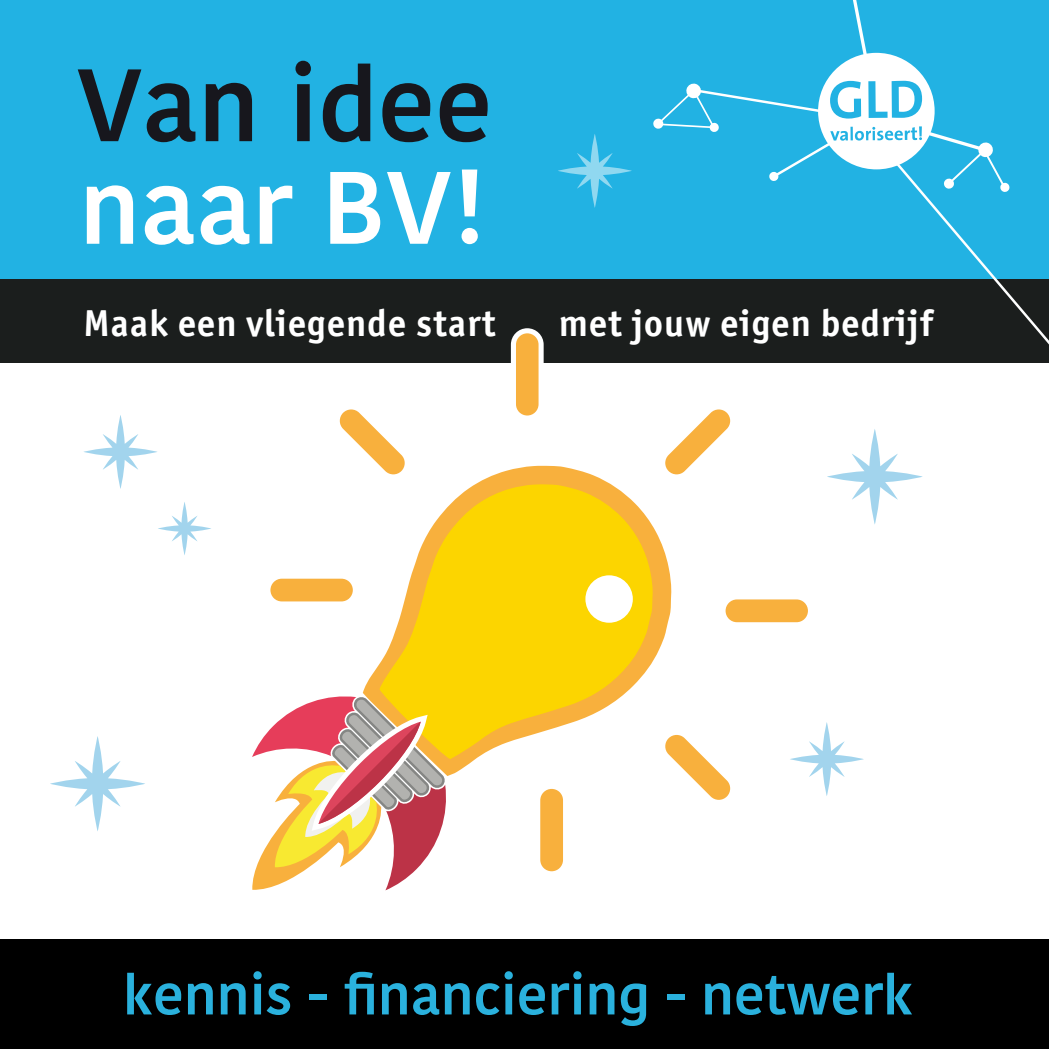
<style>
.page{position:relative;width:1049px;height:1049px;background:#fff}
.page>*{position:absolute;margin:0;border:0;box-sizing:border-box;transform-origin:0 0}
.t1{font:600 102.25px/102.5px "Kohinoor Bangla";color:#17171d}
.t2{font:600 55px "Kohinoor Bangla";color:#2ab1dd}
.t3{font:700 37.5px "Officina San ITC";letter-spacing:.03em;color:#fff}
.s1{color:#fff}
</style>
<div class="page">
<div style="left:0;top:0;width:653px;height:279px;background:#22b2e3"></div>
<div style="left:0;top:279px;width:1049px;height:84px;background:#1b1e1d"></div>
<div style="left:0;top:939px;width:1049px;height:110px;background:#000"></div>
<svg style="left:653px;top:0;width:396px;height:345px"></svg>
<svg style="left:391px;top:466px;width:281px;height:195px"></svg>
<svg style="left:391px;top:484px;width:262px;height:241px;fill:#fcd500"></svg>
<div style="left:585px;top:575px;width:48px;height:48px;background:#fff;border-radius:50%"></div>
<svg style="left:339px;top:409px;width:67px;height:65px"></svg>
<svg style="left:665px;top:735px;width:65px;height:65px"></svg>
<svg style="left:665px;top:409px;width:65px;height:65px"></svg>
<svg style="left:725px;top:599px;width:83px;height:23px;background:#f8b64d"></svg>
<svg style="left:511px;top:328px;width:33px;height:88px"></svg>
<svg style="left:252px;top:578px;width:312px;height:313px"></svg>
<svg style="left:790px;top:722px;width:74px;height:74px"></svg>
<svg style="left:827px;top:429px;width:96px;height:96px"></svg>
<svg style="left:83px;top:415px;width:74px;height:74px"></svg>
<svg style="left:158px;top:502px;width:53px;height:53px"></svg>
<svg style="left:50px;top:736px;width:95px;height:95px"></svg>
<svg style="left:558px;top:134px;width:74px;height:74px;background:#36b9e5"></svg>
<p class="t1" style="left:77px;top:50px;width:417px">Van idee <span class="s1">naar BV!</span></p>
<p class="t3" style="left:83px;top:300px;width:414px">Maak een vliegende start</p>
<p class="t3" style="left:559px;top:300px;width:376px">met jouw eigen bedrijf</p>
<p class="t2" style="left:123px;top:949px;width:791px">kennis - financiering - netwerk</p>
</div>
